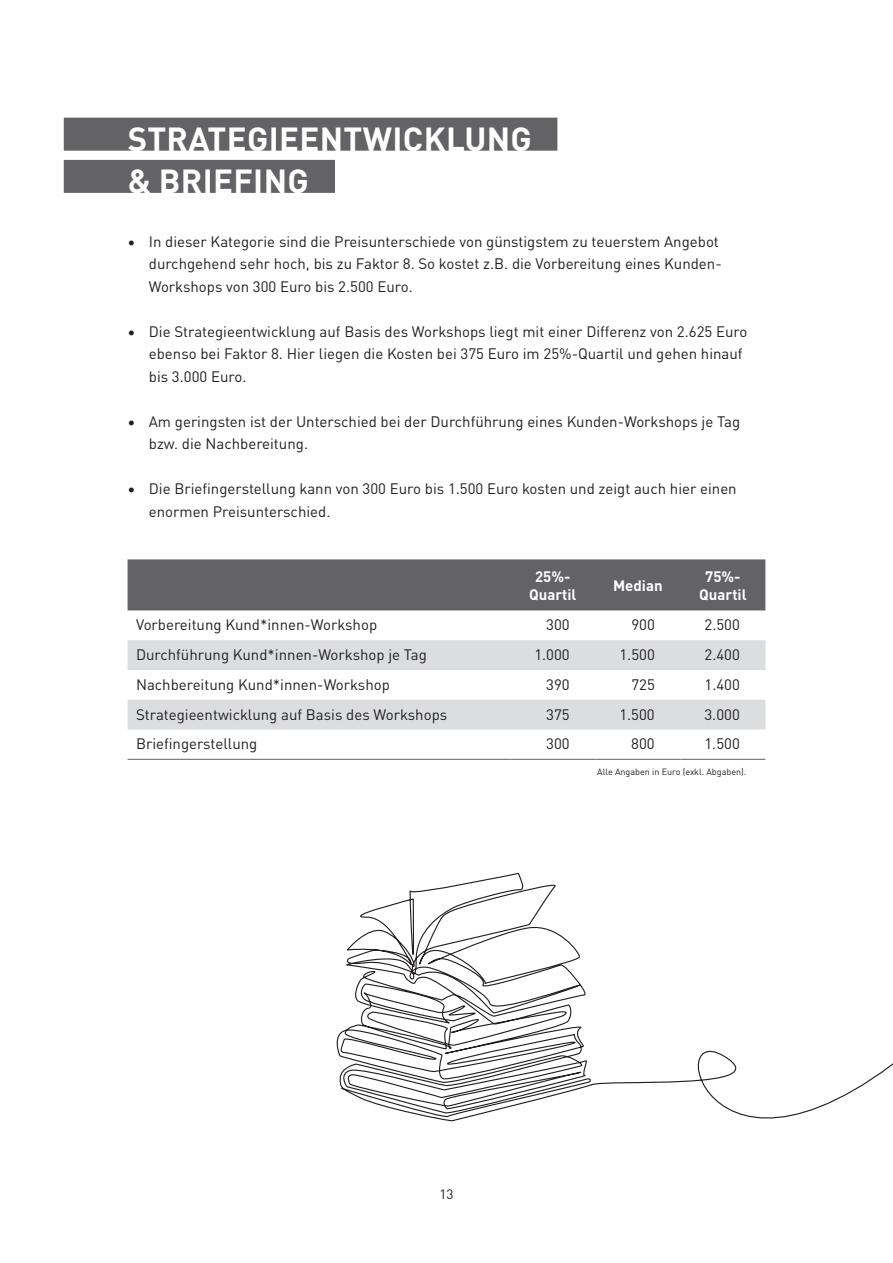
<style>
.page{position:relative;width:893px;height:1263px;background:#fff}
.page>*{position:absolute;margin:0;border:0;box-sizing:border-box;transform-origin:0 0}
.t1{font:700 33px "DINOT";letter-spacing:.01em;color:#fff}
.t2{font:15px/22.5px "DINOT";color:#231f20}
.t3{font:700 15px/18px "DINOT";color:#fff;text-align:center}
.t4{font:13.5px "DINOT";color:#231f20}
.t5{font:9px "DINOT";color:#231f20}
</style>
<div class="page">
<svg style="left:593px;top:1050px;width:300px;height:69px"></svg>
<div style="left:64px;top:118px;width:493px;height:33px;background:#636366"></div>
<div style="left:64px;top:160px;width:271px;height:33px;background:#636366"></div>
<div style="left:128px;top:559px;width:637px;height:51px;background:#636366"></div>
<svg style="left:128px;top:640px;width:637px;height:89px;fill:#dcdddf"></svg>
<hr style="left:128px;top:759px;width:382px;height:1px;background:#636366">
<hr style="left:510px;top:759px;width:85px;height:1px;background:#636366">
<hr style="left:595px;top:759px;width:85px;height:1px;background:#636366">
<hr style="left:680px;top:759px;width:85px;height:1px;background:#636366">
<svg style="left:337px;top:873px;width:256px;height:248px"></svg>
<h1 class="t1" style="left:128px;top:113px;width:406px">STRATEGIEENTWICKLUNG</h1>
<h1 class="t1" style="left:128px;top:155px;width:183px">&amp; BRIEFING</h1>
<p class="t2" style="left:149px;top:229px;width:574px;text-indent:-21px">• In dieser Kategorie sind die Preisunterschiede von günstigstem zu teuerstem Angebot durchgehend sehr hoch, bis zu Faktor 8. So kostet z. B. die Vorbereitung eines Kunden-<br>Workshops von 300 Euro bis 2.500 Euro.</p>
<p class="t2" style="left:149px;top:319px;width:600px;text-indent:-21px">• Die Strategieentwicklung auf Basis des Workshops liegt mit einer Differenz von 2.625 Euro ebenso bei Faktor 8. Hier liegen die Kosten bei 375 Euro im 25%-Quartil und gehen hinauf bis 3.000 Euro.</p>
<p class="t2" style="left:149px;top:409px;width:593px;text-indent:-21px">• Am geringsten ist der Unterschied bei der Durchführung eines Kunden-Workshops je Tag bzw. die Nachbereitung.</p>
<p class="t2" style="left:149px;top:476px;width:589px;text-indent:-21px">• Die Briefingerstellung kann von 300 Euro bis 1.500 Euro kosten und zeigt auch hier einen enormen Preisunterschied.</p>
<p class="t3" style="left:529px;top:566px;width:49px">25%-<br>Quartil</p>
<p class="t3" style="left:613px;top:575px;width:51px">Median</p>
<p class="t3" style="left:699px;top:566px;width:49px">75%-<br>Quartil</p>
<p class="t2" style="left:136px;top:612px;width:243px">Vorbereitung Kund*innen-Workshop</p>
<p class="t2" style="left:546px;top:612px;width:25px">300</p>
<p class="t2" style="left:631px;top:612px;width:25px">900</p>
<p class="t2" style="left:704px;top:612px;width:37px">2.500</p>
<p class="t2" style="left:136px;top:642px;width:292px">Durchführung Kund*innen-Workshop je Tag</p>
<p class="t2" style="left:534px;top:642px;width:37px">1.000</p>
<p class="t2" style="left:619px;top:642px;width:37px">1.500</p>
<p class="t2" style="left:704px;top:642px;width:37px">2.400</p>
<p class="t2" style="left:136px;top:672px;width:255px">Nachbereitung Kund*innen-Workshop</p>
<p class="t2" style="left:546px;top:672px;width:25px">390</p>
<p class="t2" style="left:631px;top:672px;width:25px">725</p>
<p class="t2" style="left:704px;top:672px;width:37px">1.400</p>
<p class="t2" style="left:136px;top:702px;width:313px">Strategieentwicklung auf Basis des Workshops</p>
<p class="t2" style="left:546px;top:702px;width:25px">375</p>
<p class="t2" style="left:619px;top:702px;width:37px">1.500</p>
<p class="t2" style="left:704px;top:702px;width:37px">3.000</p>
<p class="t2" style="left:136px;top:731px;width:123px">Briefingerstellung</p>
<p class="t2" style="left:546px;top:731px;width:25px">300</p>
<p class="t2" style="left:631px;top:731px;width:25px">800</p>
<p class="t2" style="left:704px;top:731px;width:37px">1.500</p>
<p class="t5" style="left:597px;top:764px;width:149px">Alle Angaben in Euro (exkl. Abgaben).</p>
<p class="t4" style="left:439px;top:1184px;width:16px">13</p>
</div>
